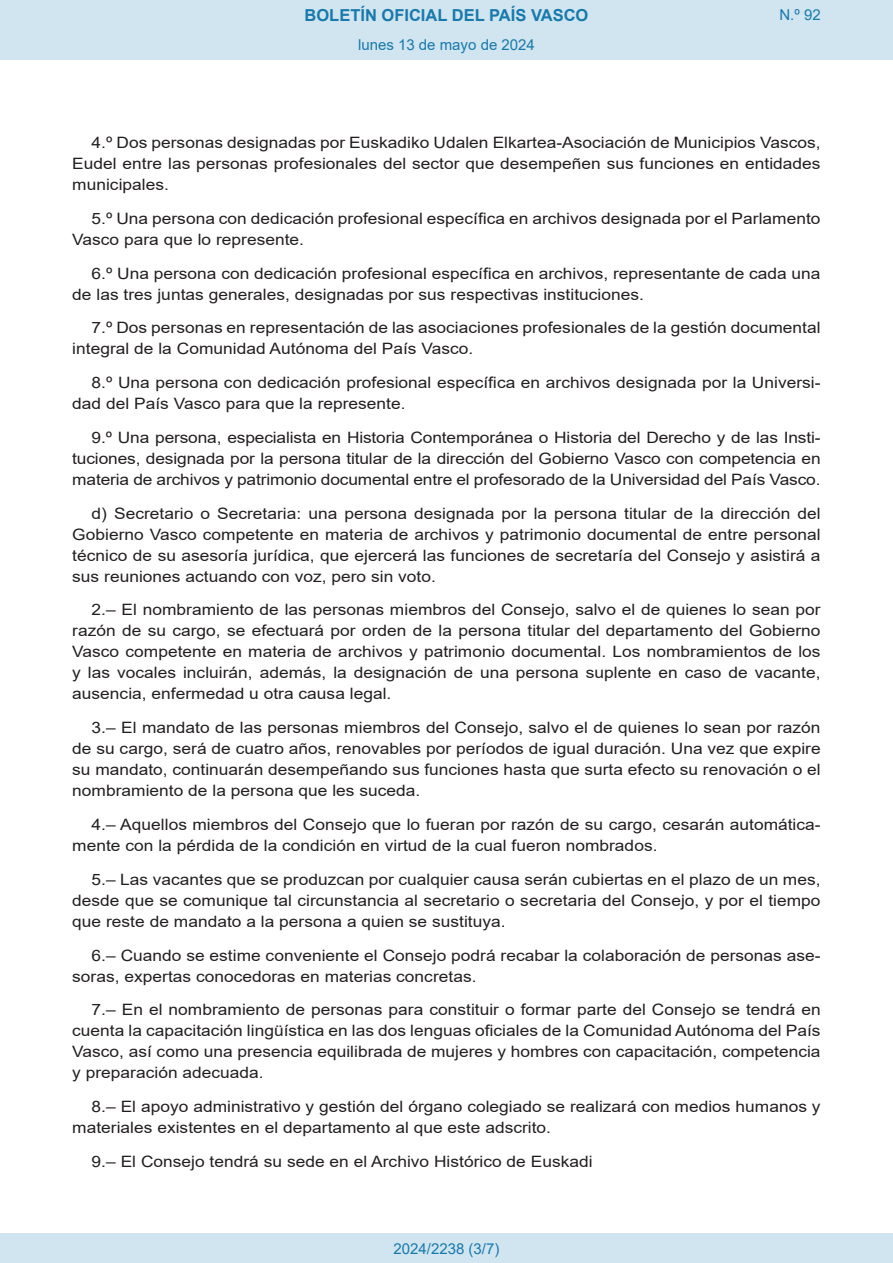
<style>
.page{position:relative;width:893px;height:1263px;background:#fff}
.page>*{position:absolute;margin:0;border:0;box-sizing:border-box;transform-origin:0 0}
.t1{font:700 16.5px "Arial";color:#1879ad}
.BOPVDetalle{font:15.6px/21px "Arial";color:#231f20;text-align:justify;scale:1.11 1}
.Paginacion_Centro{font:15px "Arial";color:#1879ad}
</style>
<div class="page">
<div style="left:0;top:0;width:893px;height:60px;background:#d0e5f0"></div>
<div style="left:0;top:1233px;width:893px;height:30px;background:#d0e5f0"></div>
<p class="t1" style="left:305px;top:3px;width:285px">BOLETÍN OFICIAL DEL PAÍS VASCO</p>
<p class="Paginacion_Centro" style="left:358px;top:35px;width:178px">lunes 13 de mayo de 2024</p>
<p class="Paginacion_Centro" style="left:779px;top:5px;width:43px">N.º 92</p>
<p class="BOPVDetalle" style="left:72px;top:132px;width:676px;text-indent:19px">4.º Dos personas designadas por Euskadiko Udalen Elkartea-Asociación de Municipios Vascos, Eudel entre las personas profesionales del sector que desempeñen sus funciones en entidades municipales.</p>
<p class="BOPVDetalle" style="left:72px;top:208px;width:676px;text-indent:19px">5.º Una persona con dedicación profesional específica en archivos designada por el Parlamento<br>Vasco para que lo represente.</p>
<p class="BOPVDetalle" style="left:72px;top:263px;width:676px;text-indent:19px">6.º Una persona con dedicación profesional específica en archivos, representante de cada una de las tres juntas generales, designadas por sus respectivas instituciones.</p>
<p class="BOPVDetalle" style="left:72px;top:317px;width:676px;text-indent:19px">7.º Dos personas en representación de las asociaciones profesionales de la gestión documental integral de la Comunidad Autónoma del País Vasco.</p>
<p class="BOPVDetalle" style="left:72px;top:372px;width:676px;text-indent:19px">8.º Una persona con dedicación profesional específica en archivos designada por la Universi&shy;dad del País Vasco para que la represente.</p>
<p class="BOPVDetalle" style="left:72px;top:427px;width:676px;text-indent:19px">9.º Una persona, especialista en Historia Contemporánea o Historia del Derecho y de las Insti&shy;tuciones, designada por la persona titular de la dirección del Gobierno Vasco con competencia en materia de archivos y patrimonio documental entre el profesorado de la Universidad del País Vasco.</p>
<p class="BOPVDetalle" style="left:72px;top:503px;width:676px;text-indent:19px">d) Secretario o Secretaria: una persona designada por la persona titular de la dirección del Gobierno Vasco competente en materia de archivos y patrimonio documental de entre personal técnico de su asesoría jurídica, que ejercerá las funciones de secretaría del Consejo y asistirá a sus reuniones actuando con voz, pero sin voto.</p>
<p class="BOPVDetalle" style="left:72px;top:599px;width:676px;text-indent:19px">2.– El nombramiento de las personas miembros del Consejo, salvo el de quienes lo sean por razón de su cargo, se efectuará por orden de la persona titular del departamento del Gobierno Vasco competente en materia de archivos y patrimonio documental. Los nombramientos de los y las vocales incluirán, además, la designación de una persona suplente en caso de vacante, ausencia, enfermedad u otra causa legal.</p>
<p class="BOPVDetalle" style="left:72px;top:717px;width:676px;text-indent:19px">3.– El mandato de las personas miembros del Consejo, salvo el de quienes lo sean por razón de su cargo, será de cuatro años, renovables por períodos de igual duración. Una vez que expire su mandato, continuarán desempeñando sus funciones hasta que surta efecto su renovación o el nombramiento de la persona que les suceda.</p>
<p class="BOPVDetalle" style="left:72px;top:814px;width:676px;text-indent:19px">4.– Aquellos miembros del Consejo que lo fueran por razón de su cargo, cesarán automática&shy;mente con la pérdida de la condición en virtud de la cual fueron nombrados.</p>
<p class="BOPVDetalle" style="left:72px;top:869px;width:676px;text-indent:19px">5.– Las vacantes que se produzcan por cualquier causa serán cubiertas en el plazo de un mes, desde que se comunique tal circunstancia al secretario o secretaria del Consejo, y por el tiempo que reste de mandato a la persona a quien se sustituya.</p>
<p class="BOPVDetalle" style="left:72px;top:944px;width:676px;text-indent:19px">6.– Cuando se estime conveniente el Consejo podrá recabar la colaboración de personas ase&shy;soras, expertas conocedoras en materias concretas.</p>
<p class="BOPVDetalle" style="left:72px;top:999px;width:676px;text-indent:19px">7.– En el nombramiento de personas para constituir o formar parte del Consejo se tendrá en cuenta la capacitación lingüística en las dos lenguas oficiales de la Comunidad Autónoma del País Vasco, así como una presencia equilibrada de mujeres y hombres con capacitación, competencia y preparación adecuada.</p>
<p class="BOPVDetalle" style="left:72px;top:1096px;width:676px;text-indent:19px">8.– El apoyo administrativo y gestión del órgano colegiado se realizará con medios humanos y materiales existentes en el departamento al que este adscrito.</p>
<p class="BOPVDetalle" style="left:92px;top:1151px;width:453px">9.– El Consejo tendrá su sede en el Archivo Histórico de Euskadi</p>
<p class="Paginacion_Centro" style="left:393px;top:1238px;width:107px">2024/2238 (3/7)</p>
</div>
